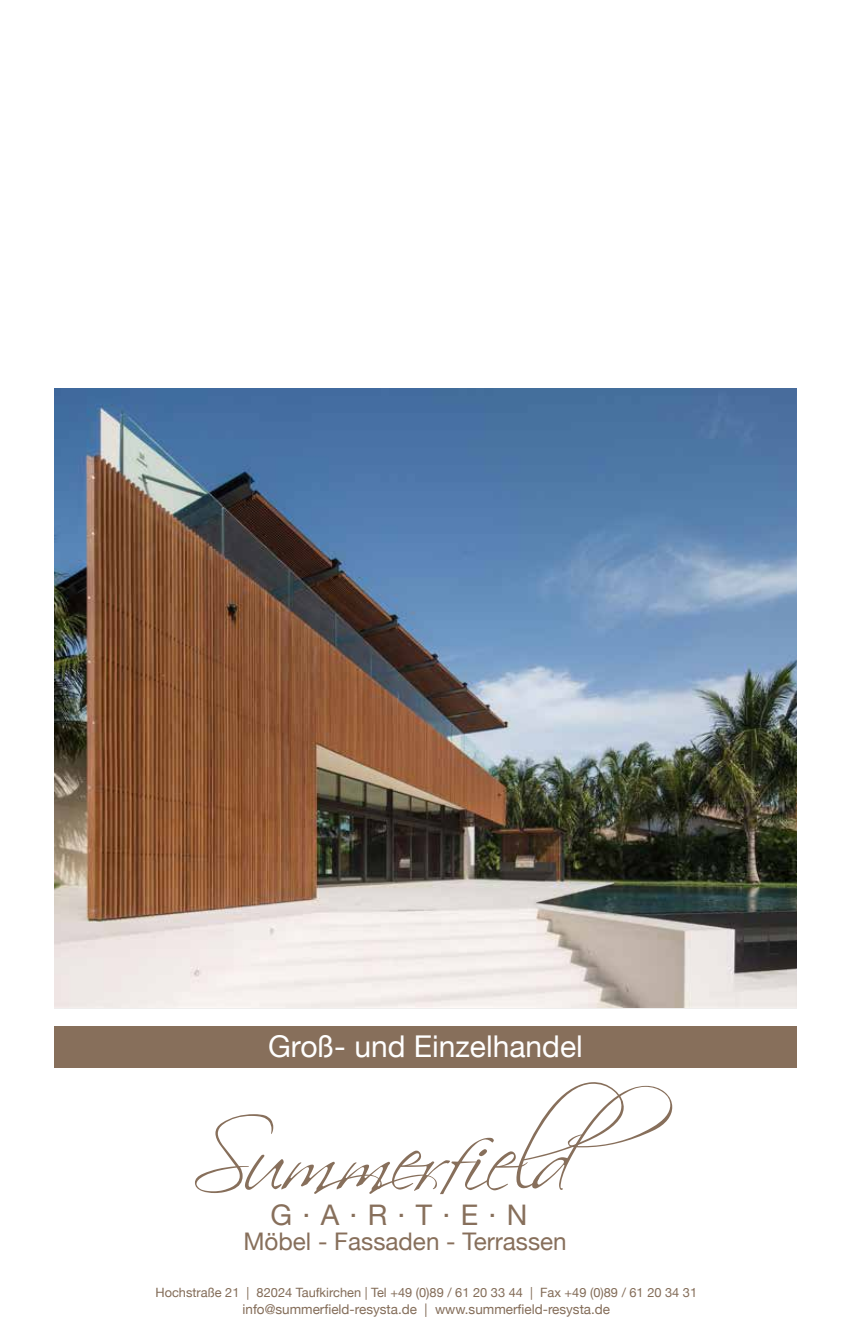
<style>
.page{position:relative;width:851px;height:1340px;background:#fff}
.page>*{position:absolute;margin:0;border:0;box-sizing:border-box;transform-origin:0 0}
.t1{font:30px "Helvetica Neue";color:#fff}
.t2{font:28.5px "Helvetica Neue";color:#876f5b}
.t3{font:24.3px "Helvetica Neue";color:#876f5b}
.t4{font:13.5px "Helvetica Neue";color:#836c58}
.t5{font:12.75px "Helvetica Neue";color:#836c58}
</style>
<div class="page">
<svg style="left:195px;top:1082px;width:477px;height:112px"></svg>
<div style="left:54px;top:1026px;width:742px;height:41px;background:#876f5b"></div>
<img style="left:54px;top:388px;width:742px;height:619px">
<h1 class="t1" style="left:268px;top:1024px;width:316px">Groß- und Einzelhandel</h1>
<h2 class="t2" style="left:270px;top:1197px;width:258px">G.A.R.T.E.N</h2>
<h3 class="t3" style="left:243px;top:1224px;width:325px">Möbel - Fassaden - Terrassen</h3>
<p class="t5" style="left:155px;top:1283px;width:543px">Hochstraße 21 | 82024 Taufkirchen | Tel +49 (0)89 / 61 20 33 44 | Fax +49 (0)89 / 61 20 34 31</p>
<p class="t4" style="left:242px;top:1299px;width:369px">info@summerfield-resysta.de | www.summerfield-resysta.de</p>
</div>
